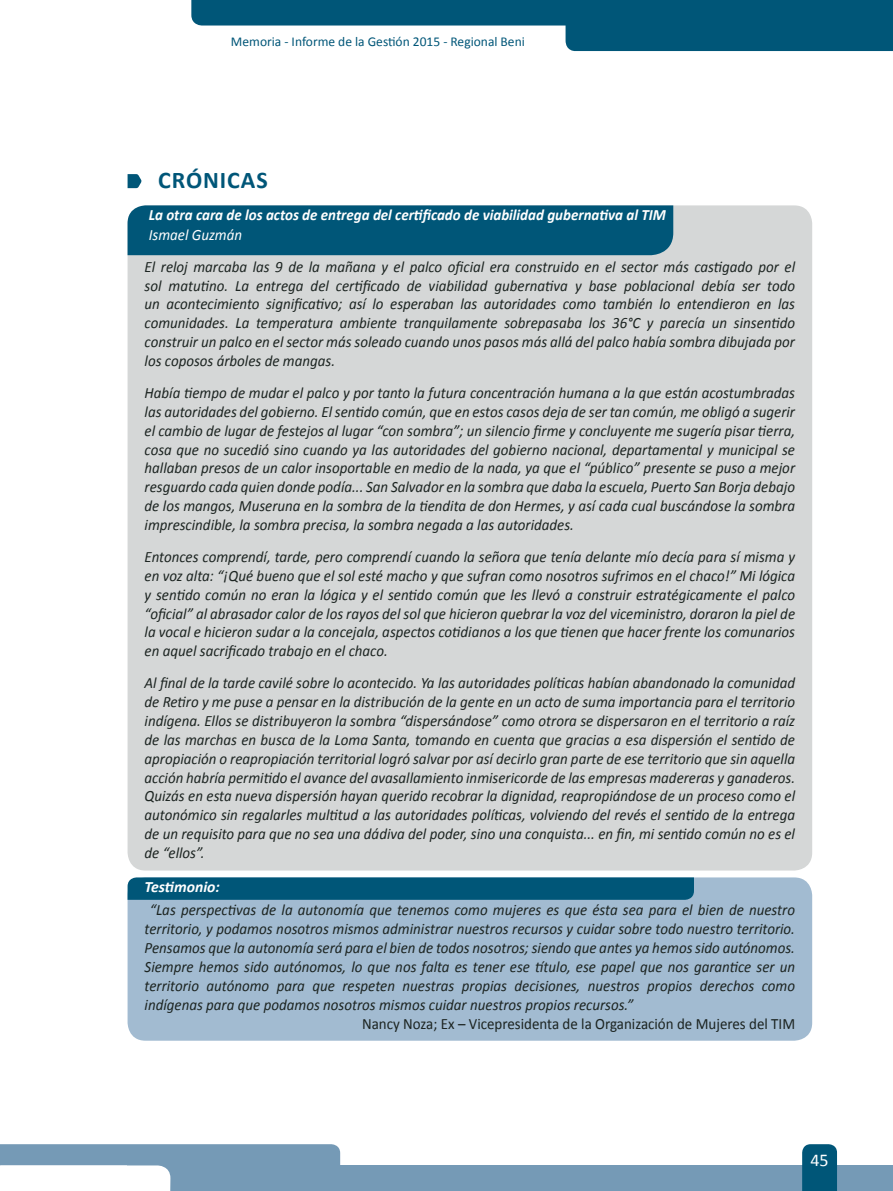
<style>
.page{position:relative;width:893px;height:1191px;background:#fff}
.page>*{position:absolute;margin:0;border:0;box-sizing:border-box;transform-origin:0 0}
.t1{font:700 24px "Calibri";letter-spacing:.04em;color:#005678}
.t2{font:18px "Calibri";color:#fff}
.t3{font:italic 15.75px/18.9px "Calibri";color:#1c2421;text-align:justify;scale:.95 1}
.t4{font:italic 700 15.75px "Calibri";color:#fff;scale:.95 1}
.t5{font:15.75px "Calibri";color:#1c2421;scale:.95 1}
.t6{font:italic 15.75px "Calibri";color:#fff;scale:.95 1}
.t7{font:italic 700 15.75px "Calibri";color:#fff}
.t8{font:13.5px "Calibri";color:#005678}
</style>
<div class="page">
<div style="left:128px;top:1165px;width:765px;height:26px;background:#759ab6"></div>
<svg style="left:0;top:1144px;width:340px;height:47px"></svg>
<div style="left:802px;top:1144px;width:35px;height:47px;background:#005678"></div>
<svg style="left:191px;top:0;width:702px;height:51px"></svg>
<div style="left:128px;top:877px;width:684px;height:163px;background:#a2bbd1;border-radius:18px"></div>
<div style="left:128px;top:877px;width:566px;height:22px;background:#005678"></div>
<div style="left:128px;top:205px;width:684px;height:665px;background:#d5d7d7;border-radius:18px"></div>
<div style="left:128px;top:205px;width:545px;height:50px;background:#005678"></div>
<svg style="left:128px;top:174px;width:14px;height:14px"></svg>
<p class="t8" style="left:231px;top:33px;width:295px">Memoria - Informe de la Gestión 2015 - Regional Beni</p>
<h1 class="t1" style="left:158px;top:165px;width:111px">CRÓNICAS</h1>
<p class="t4" style="left:149px;top:205px;width:546px">La otra cara de los actos de entrega del certificado de viabilidad gubernativa al TIM</p>
<p class="t6" style="left:149px;top:224px;width:100px">Ismael Guzmán</p>
<p class="t3" style="left:145px;top:256px;width:686px">El reloj marcaba las 9 de la mañana y el palco oficial era construido en el sector más castigado por el sol matutino. La entrega del certificado de viabilidad gubernativa y base poblacional debía ser todo un acontecimiento significativo; así lo esperaban las autoridades como también lo entendieron en las comunidades. La temperatura ambiente tranquilamente sobrepasaba los 36°C y parecía un sinsentido construir un palco en el sector más soleado cuando unos pasos más allá del palco había sombra dibujada por los coposos árboles de mangas.</p>
<p class="t3" style="left:145px;top:382px;width:686px">Había tiempo de mudar el palco y por tanto la futura concentración humana a la que están acostumbradas las autoridades del gobierno. El sentido común, que en estos casos deja de ser tan común, me obligó a sugerir el cambio de lugar de festejos al lugar “con sombra”; un silencio firme y concluyente me sugería pisar tierra, cosa que no sucedió sino cuando ya las autoridades del gobierno nacional, departamental y municipal se hallaban presos de un calor insoportable en medio de la nada, ya que el “público” presente se puso a mejor resguardo cada quien donde podía... San Salvador en la sombra que daba la escuela, Puerto San Borja debajo de los mangos, Museruna en la sombra de la tiendita de don Hermes, y así cada cual buscándose la sombra imprescindible, la sombra precisa, la sombra negada a las autoridades.</p>
<p class="t3" style="left:145px;top:546px;width:686px">Entonces comprendí, tarde, pero comprendí cuando la señora que tenía delante mío decía para sí misma y en voz alta: “¡Qué bueno que el sol esté macho y que sufran como nosotros sufrimos en el chaco!” Mi lógica y sentido común no eran la lógica y el sentido común que les llevó a construir estratégicamente el palco “oficial” al abrasador calor de los rayos del sol que hicieron quebrar la voz del viceministro, doraron la piel de la vocal e hicieron sudar a la concejala, aspectos cotidianos a los que tienen que hacer frente los comunarios en aquel sacrificado trabajo en el chaco.</p>
<p class="t3" style="left:145px;top:673px;width:686px">Al final de la tarde cavilé sobre lo acontecido. Ya las autoridades políticas habían abandonado la comunidad de Retiro y me puse a pensar en la distribución de la gente en un acto de suma importancia para el territorio indígena. Ellos se distribuyeron la sombra “dispersándose” como otrora se dispersaron en el territorio a raíz de las marchas en busca de la Loma Santa, tomando en cuenta que gracias a esa dispersión el sentido de apropiación o reapropiación territorial logró salvar por así decirlo gran parte de ese territorio que sin aquella acción habría permitido el avance del avasallamiento inmisericorde de las empresas madereras y ganaderos.<br>Quizás en esta nueva dispersión hayan querido recobrar la dignidad, reapropiándose de un proceso como el autonómico sin regalarles multitud a las autoridades políticas, volviendo del revés el sentido de la entrega de un requisito para que no sea una dádiva del poder, sino una conquista... en fin, mi sentido común no es el de “ellos”.</p>
<p class="t7" style="left:145px;top:876px;width:77px">Testimonio:</p>
<p class="t3" style="left:145px;top:900px;width:686px;text-indent:5px">“Las perspectivas de la autonomía que tenemos como mujeres es que ésta sea para el bien de nuestro territorio, y podamos nosotros mismos administrar nuestros recursos y cuidar sobre todo nuestro territorio.<br>Pensamos que la autonomía será para el bien de todos nosotros; siendo que antes ya hemos sido autónomos.<br>Siempre hemos sido autónomos, lo que nos falta es tener ese título, ese papel que nos garantice ser un territorio autónomo para que respeten nuestras propias decisiones, nuestros propios derechos como indígenas para que podamos nosotros mismos cuidar nuestros propios recursos.”</p>
<p class="t5" style="left:362px;top:1013px;width:457px">Nancy Noza; Ex – Vicepresidenta de la Organización de Mujeres del TIM</p>
<p class="t2" style="left:810px;top:1148px;width:20px">45</p>
</div>
